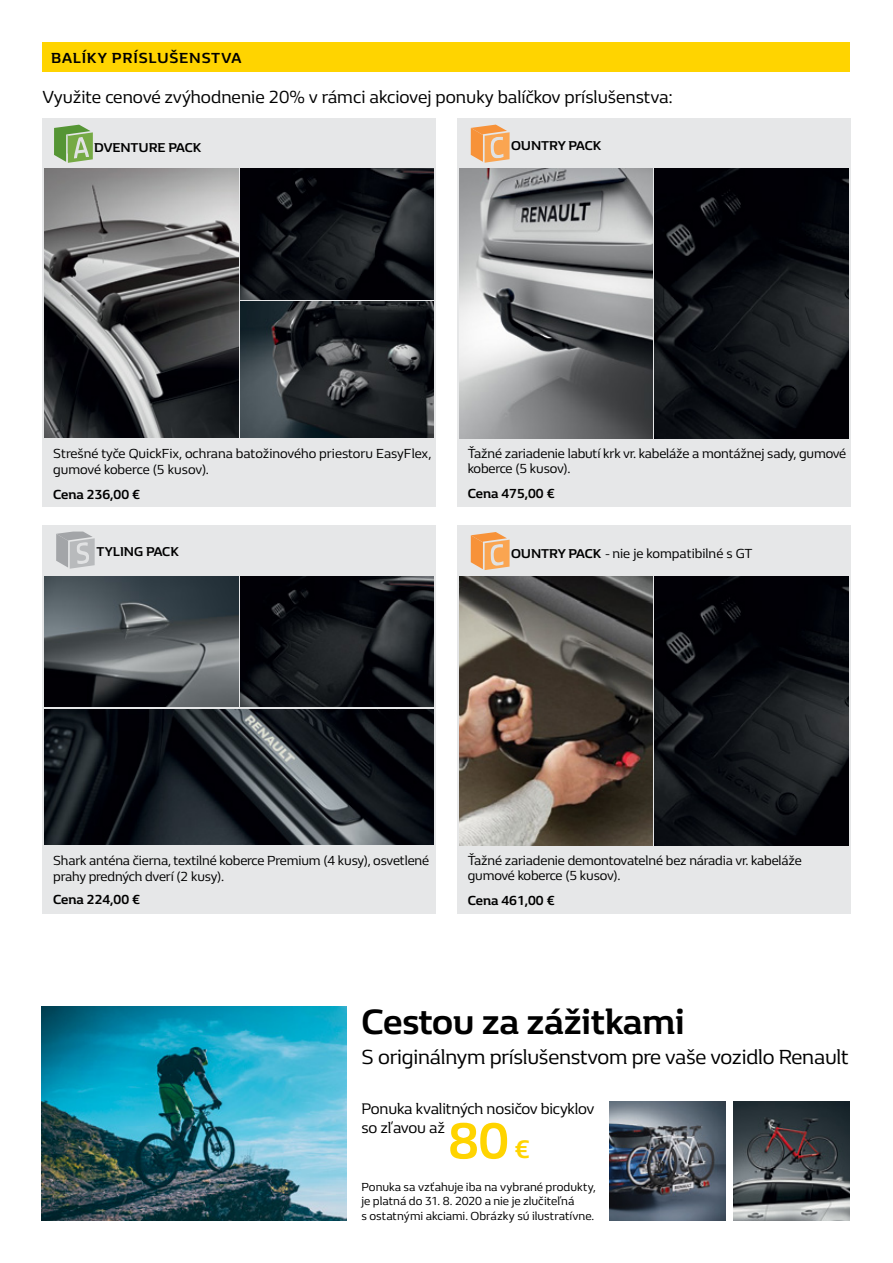
<style>
.page{position:relative;width:893px;height:1263px;background:#fff}
.page>*{position:absolute;margin:0;border:0;box-sizing:border-box;transform-origin:0 0}
.t1{font:700 52.2px "Renault Life";color:#ffd400}
.t2{font:700 36.15px "Renault Life";color:#000}
.t3{font:21px "Renault Life";letter-spacing:-.01em;color:#000}
.t4{font:18px "Renault Life";color:#000}
.t5{font:15.75px/18.9px "Renault Life";letter-spacing:-.01em;color:#000}
.t6{font:700 15px "Renault Life";color:#000}
.t7{font:13.5px/15px "Renault Life";letter-spacing:-.01em;color:#000}
.t8{font:700 13.5px "Renault Life";color:#000}
.t9{font:700 13.2px "Renault Life";color:#000}
.t10{font:12px/14.4px "Renault Life";color:#000}
.s1{font-weight:700;font-size:13.2px}
.s2{font-size:26.1px}
</style>
<div class="page">
<div style="left:43px;top:118px;width:393px;height:389px;background:#e6e7e8"></div>
<svg style="left:54px;top:125px;width:39px;height:38px"></svg>
<div style="left:457px;top:118px;width:393px;height:389px;background:#e6e7e8"></div>
<div style="left:457px;top:526px;width:393px;height:388px;background:#e6e7e8"></div>
<div style="left:43px;top:526px;width:393px;height:388px;background:#e6e7e8"></div>
<svg style="left:56px;top:531px;width:39px;height:38px"></svg>
<img style="left:45px;top:576px;width:193px;height:131px">
<img style="left:240px;top:576px;width:194px;height:131px">
<img style="left:45px;top:709px;width:389px;height:135px">
<div style="left:43px;top:43px;width:807px;height:29px;background:#ffd400"></div>
<svg style="left:471px;top:125px;width:39px;height:38px"></svg>
<svg style="left:471px;top:532px;width:39px;height:38px"></svg>
<img style="left:655px;top:169px;width:193px;height:269px">
<img style="left:655px;top:576px;width:193px;height:270px">
<img style="left:459px;top:169px;width:194px;height:269px">
<img style="left:459px;top:576px;width:194px;height:269px">
<img style="left:240px;top:169px;width:194px;height:131px">
<img style="left:45px;top:169px;width:193px;height:269px">
<img style="left:240px;top:302px;width:194px;height:136px">
<img style="left:42px;top:1007px;width:304px;height:213px">
<img style="left:734px;top:1102px;width:116px;height:118px">
<img style="left:610px;top:1102px;width:116px;height:118px">
<p class="t6" style="left:51px;top:48px;width:21px">Balíky</p>
<p class="t6" style="left:112px;top:48px;width:11px">príslušenstva</p>
<h3 class="t4" style="left:43px;top:85px;width:632px">Využite cenové zvýhodnenie 20% v rámci akciovej ponuky balíčkov príslušenstva:</h3>
<p class="t9" style="left:94px;top:138px;width:109px">DVENTURE PACK</p>
<p class="t9" style="left:511px;top:94px;width:109px">DVENTURE PACK</p>
<p class="t9" style="left:511px;top:137px;width:92px">OUNTRY PACK</p>
<p class="t7" style="left:53px;top:445px;width:380px;line-height:16.2px">Strešné tyče QuickFix, ochrana batožinového priestoru EasyFlex, gumové koberce (5 kusov).</p>
<p class="t8" style="left:53px;top:486px;width:88px">Cena 236,00 €</p>
<p class="t9" style="left:96px;top:453px;width:109px">DVENTURE PACK</p>
<p class="t9" style="left:96px;top:543px;width:84px">TYLING PACK</p>
<p class="t7" style="left:468px;top:445px;width:380px">Ťažné zariadenie labutí krk vr. kabeláže a montážnej sady, gumové koberce (5 kusov).</p>
<p class="t8" style="left:468px;top:485px;width:88px">Cena 475,00 €</p>
<p class="t7" style="left:511px;top:545px;width:243px"><span class="s1">OUNTRY PACK</span> - nie je kompatibilné s GT</p>
<p class="t7" style="left:53px;top:852px;width:378px;line-height:15.8px">Shark anténa čierna, textilné koberce Premium (4 kusy), osvetlené prahy predných dverí (2 kusy).</p>
<p class="t8" style="left:53px;top:890px;width:88px">Cena 224,00 €</p>
<p class="t7" style="left:468px;top:853px;width:335px">Ťažné zariadenie demontovatelné bez náradia vr. kabeláže gumové koberce (5 kusov).</p>
<p class="t8" style="left:468px;top:892px;width:88px">Cena 461,00 €</p>
<h2 class="t2" style="left:361px;top:997px;width:325px">Cestou za zážitkami</h2>
<h3 class="t3" style="left:361px;top:1042px;width:489px">S originálnym príslušenstvom pre vaše vozidlo Renault</h3>
<p class="t5" style="left:361px;top:1098px;width:235px">Ponuka kvalitných nosičov bicyklov so zľavou až</p>
<h1 class="t1" style="left:449px;top:1106px;width:83px">80 <span class="s2">€</span></h1>
<p class="t10" style="left:361px;top:1179px;width:236px">Ponuka sa vzťahuje iba na vybrané produkty, je platná do 31. 8. 2020 a nie je zlučiteľná<br>s ostatnými akciami. Obrázky sú ilustratívne.</p>
</div>
